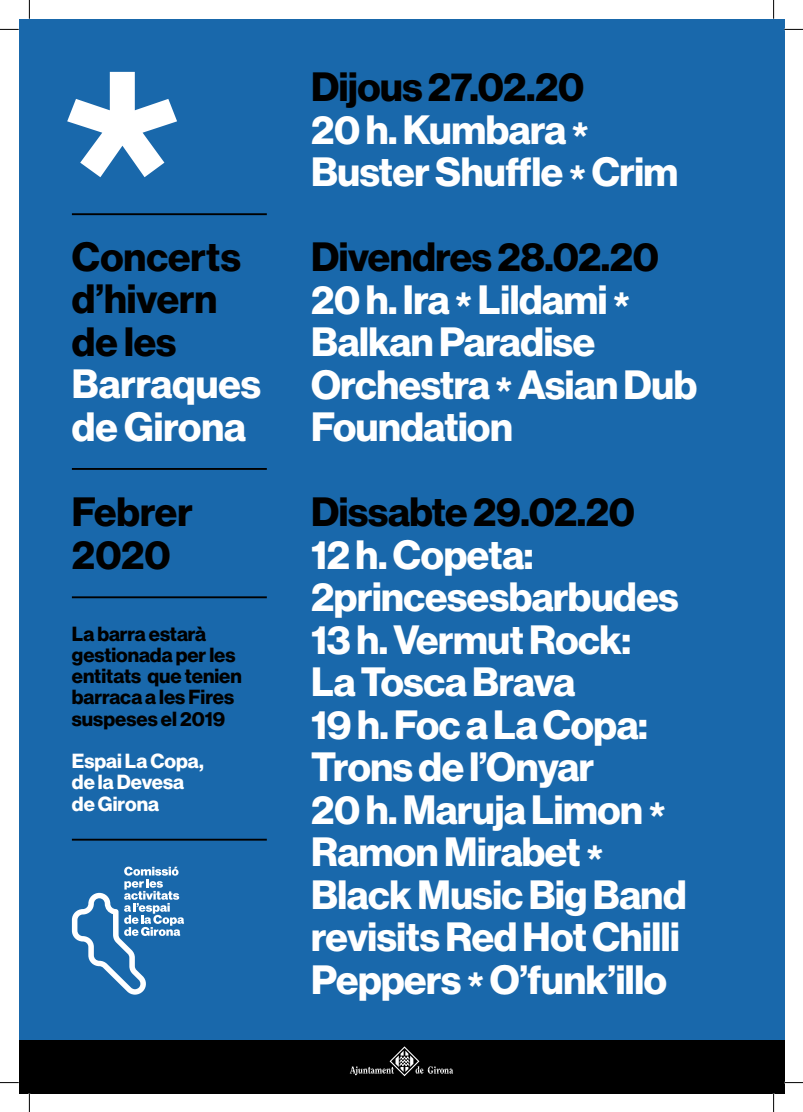
<style>
.page{position:relative;width:803px;height:1112px;background:#fff}
.page>*{position:absolute;margin:0;border:0;box-sizing:border-box;transform-origin:0 0}
.t1{font:325px "N Haas Grotesk DS Pro 65 Md";color:#fff}
.t2{font:40px/42.5px "N Haas Grotesk DS Pro 75 Bd";letter-spacing:-.01em;color:#fff}
.t3{font:40px/42.5px "N Haas Grotesk DS Pro 75 Bd";letter-spacing:-.01em;color:#000}
.t4{font:20px/21.2px "N Haas Grotesk DS Pro 75 Bd";color:#000}
.t5{font:20px/21.2px "N Haas Grotesk DS Pro 75 Bd";color:#fff}
</style>
<div class="page">
<div style="left:19px;top:19px;width:765px;height:1073px;background:#1968ab"></div>
<svg style="left:72px;top:866px;width:112px;height:128px"></svg>
<hr style="left:72px;top:213px;width:195px;height:2px;background:#000">
<hr style="left:72px;top:468px;width:195px;height:2px;background:#000">
<hr style="left:72px;top:596px;width:195px;height:2px;background:#000">
<hr style="left:72px;top:838px;width:195px;height:2px;background:#000">
<div style="left:19px;top:1039px;width:765px;height:53px;background:#000"></div>
<svg style="left:350px;top:1046px;width:103px;height:30px"></svg>
<svg style="left:0;top:29px;width:19px;height:1px"></svg>
<svg style="left:784px;top:29px;width:19px;height:1px"></svg>
<svg style="left:0;top:1082px;width:19px;height:1px"></svg>
<svg style="left:784px;top:1081px;width:19px;height:2px"></svg>
<svg style="left:29px;top:0;width:1px;height:19px"></svg>
<svg style="left:29px;top:1092px;width:1px;height:19px"></svg>
<svg style="left:773px;top:0;width:1px;height:19px"></svg>
<svg style="left:773px;top:1092px;width:1px;height:19px"></svg>
<h1 class="t1" style="left:57px;top:2px;width:132px">*</h1>
<p class="t3" style="left:72px;top:236px;width:170px">Concerts d’hivern de les</p>
<p class="t2" style="left:72px;top:363px;width:191px">Barraques de Girona</p>
<p class="t3" style="left:72px;top:491px;width:122px">Febrer<br>2020</p>
<p class="t4" style="left:72px;top:623px;width:171px">La barra estarà gestionada per les entitats que tenien barraca a les Fires suspeses el 2019</p>
<p class="t5" style="left:72px;top:750px;width:133px">Espai La Copa, de la Devesa de Girona</p>
<p class="t3" style="left:311px;top:66px;width:274px">Dijous 27.02.20</p>
<p class="t2" style="left:311px;top:109px;width:369px">20 h. Kumbara *<br>Buster Shuffle * Crim</p>
<p class="t3" style="left:311px;top:236px;width:349px">Divendres 28.02.20</p>
<p class="t2" style="left:311px;top:279px;width:387px">20 h. Ira * Lildami *<br>Balkan Paradise<br>Orchestra * Asian Dub<br>Foundation</p>
<p class="t3" style="left:311px;top:491px;width:325px">Dissabte 29.02.20</p>
<p class="t2" style="left:311px;top:534px;width:377px">12 h. Copeta:<br>2princesesbarbudes<br>13 h. Vermut Rock:<br>La Tosca Brava<br>19 h. Foc a La Copa:<br>Trons de l’Onyar<br>20 h. Maruja Limon *<br>Ramon Mirabet *<br>Black Music Big Band revisits Red Hot Chilli<br>Peppers * O’funk’illo</p>
</div>
